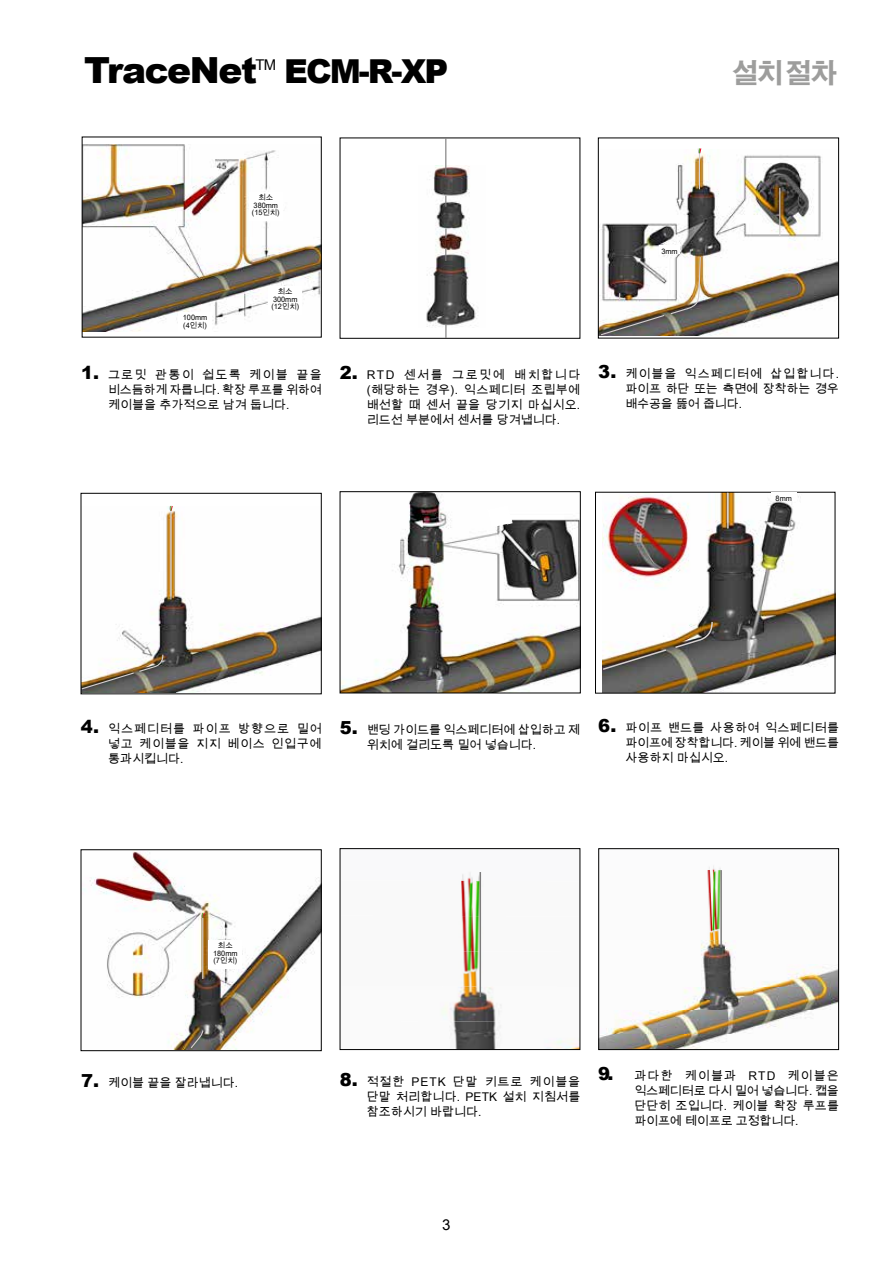
<style>
.page{position:relative;width:893px;height:1263px;background:#fff}
.page>*{position:absolute;margin:0;border:0;box-sizing:border-box;transform-origin:0 0}
.t1{font:900 36px "Arial";letter-spacing:-.04em;color:#000}
.t2{font:900 33px "Arial";color:#000}
.t3{font:700 27px "Adobe Gothic Std";color:#9d9d9c}
.t4{font:15px "Arial Unicode MS";color:#000}
.t5{font:14.85px "Arial Unicode MS";color:#000}
.t6{font:12px/15px "Arial Unicode MS";color:#000;text-align:justify}
.t7{font:7.5px/7.5px "Arial Unicode MS";color:#000;text-align:center}
.s1{font-family:"Arial";font-weight:900;font-size:18px}
</style>
<div class="page">
<img style="left:83px;top:851px;width:237px;height:198px">
<div style="left:81px;top:849px;width:241px;height:202px;border:1px solid #000"></div>
<img style="left:603px;top:494px;width:230px;height:197px">
<div style="left:595px;top:492px;width:240px;height:201px;border:1px solid #000"></div>
<img style="left:83px;top:507px;width:237px;height:185px">
<div style="left:81px;top:493px;width:241px;height:201px;border:1px solid #000"></div>
<img style="left:601px;top:152px;width:236px;height:184px">
<div style="left:598px;top:138px;width:241px;height:200px;border:1px solid #000"></div>
<hr style="left:699px;top:153px;width:1px;height:36px;background:#d5cfce">
<svg style="left:698px;top:148px;width:3px;height:5px"></svg>
<hr style="left:170px;top:511px;width:1px;height:88px;background:#d5cfce">
<svg style="left:169px;top:506px;width:4px;height:5px"></svg>
<img style="left:80px;top:653px;width:84px;height:37px">
<hr style="left:779px;top:188px;width:1px;height:48px;background:#d5cfce">
<img style="left:600px;top:256px;width:101px;height:80px">
<svg style="left:674px;top:620px;width:40px;height:29px"></svg>
<svg style="left:602px;top:648px;width:66px;height:23px;background:#847866"></svg>
<hr style="left:727px;top:493px;width:2px;height:35px;background:#d5cfce">
<hr style="left:202px;top:918px;width:1px;height:61px;background:#d5cfce">
<svg style="left:201px;top:912px;width:3px;height:6px"></svg>
<svg style="left:190px;top:1029px;width:14px;height:20px"></svg>
<img style="left:426px;top:166px;width:51px;height:162px">
<hr style="left:445px;top:138px;width:1px;height:37px;background:#7c7b7b">
<svg style="left:445px;top:249px;width:1px;height:12px"></svg>
<svg style="left:445px;top:324px;width:1px;height:14px"></svg>
<img style="left:441px;top:872px;width:137px;height:176px">
<div style="left:340px;top:848px;width:240px;height:202px;border:1px solid #000"></div>
<hr style="left:480px;top:872px;width:1px;height:125px;background:#7c7b7b">
<img style="left:84px;top:144px;width:236px;height:187px">
<img style="left:342px;top:493px;width:237px;height:198px">
<div style="left:340px;top:491px;width:241px;height:202px;border:1px solid #000"></div>
<svg style="left:478px;top:505px;width:34px;height:23px"></svg>
<img style="left:600px;top:865px;width:237px;height:183px">
<div style="left:598px;top:848px;width:241px;height:202px;border:1px solid #000"></div>
<hr style="left:720px;top:870px;width:2px;height:77px;background:#7c7b7b">
<div style="left:268px;top:286px;width:34px;height:28px;background:#fff"></div>
<div style="left:178px;top:312px;width:34px;height:21px;background:#fff"></div>
<div style="left:249px;top:192px;width:34px;height:28px;background:#fff"></div>
<div style="left:208px;top:940px;width:34px;height:28px;background:#fff"></div>
<div style="left:659px;top:246px;width:21px;height:8px;background:#fff"></div>
<div style="left:771px;top:493px;width:25px;height:8px;background:#fff"></div>
<h1 class="t1" style="left:84px;top:44px;width:174px">TraceNet</h1>
<p class="t5" style="left:256px;top:54px;width:22px">TM</p>
<h2 class="t2" style="left:284px;top:47px;width:165px">ECM-R-XP</h2>
<h3 class="t3" style="left:732px;top:57px;width:107px">설치 절차</h3>
<p class="t7" style="left:252px;top:194px;width:29px">최소<br>380mm (15인치)</p>
<p class="t7" style="left:183px;top:313px;width:26px;text-align:left">100mm (4인치)</p>
<p class="t7" style="left:271px;top:287px;width:29px">최소<br>300mm (12인치)</p>
<p class="t6" style="left:108px;top:367px;width:215px;text-indent:-27px"><span class="s1">1.</span> 그로밋 관통이 쉽도록 케이블 끝을 비스듬하게 자릅니다. 확장 루프를 위하여 케이블을 추가적으로 남겨 둡니다.</p>
<p class="t7" style="left:661px;top:247px;width:18px">3mm</p>
<p class="t6" style="left:367px;top:367px;width:215px;text-indent:-27px"><span class="s1">2.</span> RTD 센서를 그로밋에 배치합니다 (해당하는 경우). 익스페디터 조립부에 배선할 때 센서 끝을 당기지 마십시오. 리드선 부분에서 센서를 당겨냅니다.</p>
<p class="t6" style="left:625px;top:366px;width:215px;text-indent:-27px"><span class="s1">3.</span> 케이블을 익스페디터에 삽입합니다. 파이프 하단 또는 측면에 장착하는 경우 배수공을 뚫어 줍니다.</p>
<p class="t7" style="left:776px;top:494px;width:18px">8mm</p>
<p class="t6" style="left:108px;top:721px;width:215px;text-indent:-27px"><span class="s1">4.</span> 익스페디터를 파이프 방향으로 밀어 넣고 케이블을 지지 베이스 인입구에 통과시킵니다.</p>
<p class="t6" style="left:625px;top:720px;width:215px;text-indent:-27px"><span class="s1">6.</span> 파이프 밴드를 사용하여 익스페디터를 파이프에 장착합니다. 케이블 위에 밴드를 사용하지 마십시오.</p>
<p class="t6" style="left:367px;top:722px;width:215px;text-indent:-27px"><span class="s1">5.</span> 밴딩 가이드를 익스페디터에 삽입하고 제 위치에 걸리도록 밀어 넣습니다.</p>
<p class="t7" style="left:213px;top:941px;width:26px">최소<br>180mm (7인치)</p>
<p class="t6" style="left:81px;top:1075px;width:159px"><span class="s1">7.</span> 케이블 끝을 잘라냅니다.</p>
<p class="t6" style="left:367px;top:1074px;width:215px;text-indent:-27px"><span class="s1">8.</span> 적절한 PETK 단말 키트로 케이블을 단말 처리합니다. PETK 설치 지침서를 참조하시기 바랍니다.</p>
<p class="t6" style="left:634px;top:1067px;width:206px;text-indent:-36px"><span class="s1">9.</span> 과다한 케이블과 RTD 케이블은 익스페디터로 다시 밀어 넣습니다. 캡을 단단히 조입니다. 케이블 확장 루프를 파이프에 테이프로 고정합니다.</p>
<p class="t4" style="left:442px;top:1213px;width:10px">3</p>
</div>
